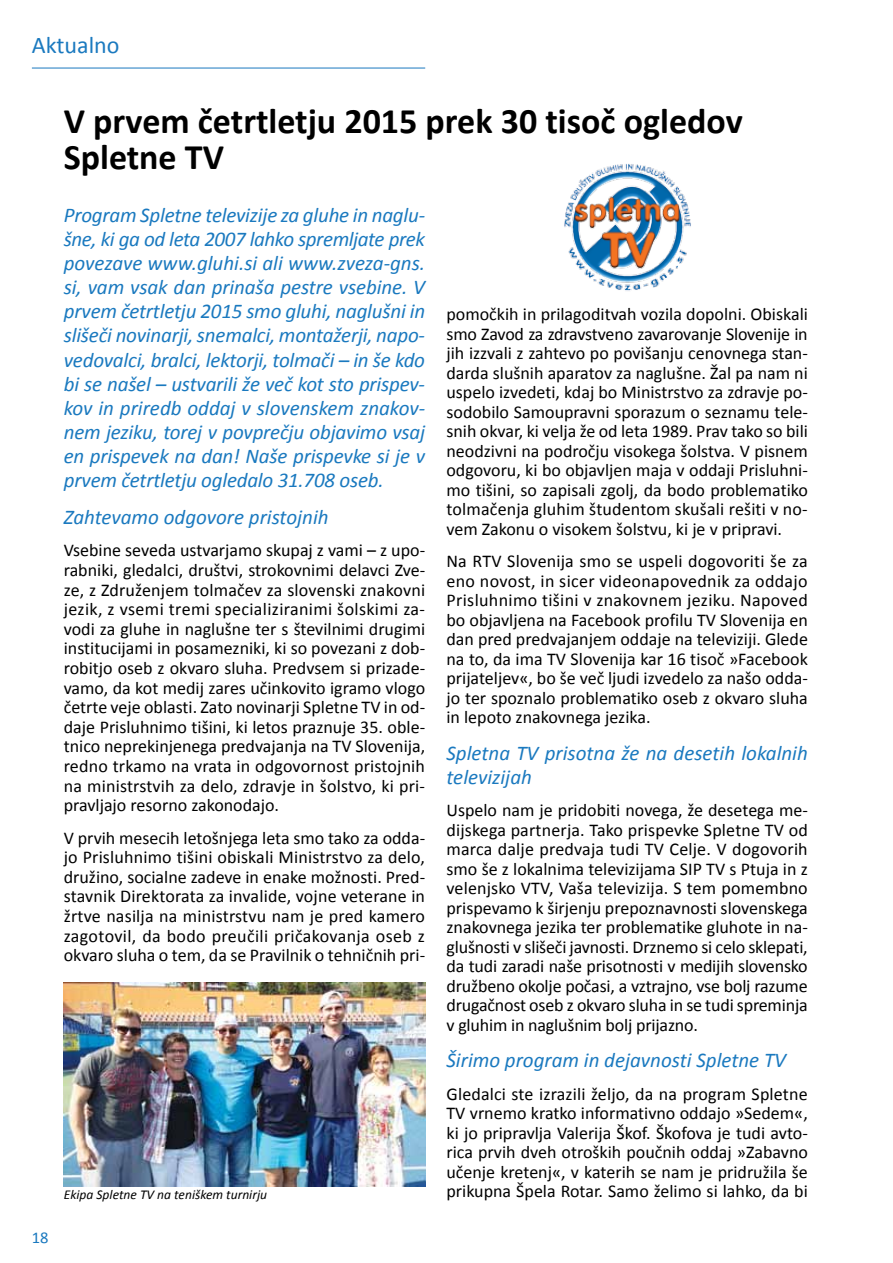
<style>
.page{position:relative;width:893px;height:1263px;background:#fff}
.page>*{position:absolute;margin:0;border:0;box-sizing:border-box;transform-origin:0 0}
.t1{font:700 36px/36px "Calibri";color:#000}
.t2{font:24px "Calibri";color:#1a79bf}
.t3{font:italic 21px/24.2px "Calibri";color:#1a79bf;text-align:justify}
.t4{font:18px/19.5px "Calibri";color:#000;text-align:justify}
.t5{font:16.5px "Calibri";color:#1a79bf}
.t6{font:italic 13.5px "Calibri";color:#000}
</style>
<div class="page">
<hr style="left:32px;top:68px;width:393px;height:1px;background:#1a79bf">
<img style="left:64px;top:983px;width:361px;height:203px">
<img style="left:564px;top:164px;width:127px;height:127px">
<h2 class="t2" style="left:32px;top:30px;width:89px">Aktualno</h2>
<p class="t5" style="left:32px;top:1227px;width:18px">18</p>
<h1 class="t1" style="left:64px;top:103px;width:680px">V prvem četrtletju 2015 prek 30 tisoč ogledov<br>Spletne TV</h1>
<p class="t3" style="left:64px;top:202px;width:363px">Program Spletne televizije za gluhe in naglu&shy;šne, ki ga od leta 2007 lahko spremljate prek povezave www.gluhi.si ali www.zveza-gns. si, vam vsak dan prinaša pestre vsebine. V prvem četrtletju 2015 smo gluhi, naglušni in slišeči novinarji, snemalci, montažerji, napo&shy;vedovalci, bralci, lektorji, tolmači – in še kdo bi se našel – ustvarili že več kot sto prispev&shy;kov in priredb oddaj v slovenskem znakov&shy;nem jeziku, torej v povprečju objavimo vsaj en prispevek na dan! Naše prispevke si je v prvem četrtletju ogledalo 31.708 oseb.</p>
<p class="t3" style="left:64px;top:504px;width:266px">Zahtevamo odgovore pristojnih</p>
<p class="t4" style="left:64px;top:541px;width:363px">Vsebine seveda ustvarjamo skupaj z vami – z upo&shy;rabniki, gledalci, društvi, strokovnimi delavci Zve&shy;ze, z Združenjem tolmačev za slovenski znakovni jezik, z vsemi tremi specializiranimi šolskimi za&shy;vodi za gluhe in naglušne ter s številnimi drugimi institucijami in posamezniki, ki so povezani z dob&shy;robitjo oseb z okvaro sluha. Predvsem si prizade&shy;vamo, da kot medij zares učinkovito igramo vlogo četrte veje oblasti. Zato novinarji Spletne TV in od&shy;daje Prisluhnimo tišini, ki letos praznuje 35. oble&shy;tnico neprekinjenega predvajanja na TV Slovenija, redno trkamo na vrata in odgovornost pristojnih na ministrstvih za delo, zdravje in šolstvo, ki pri&shy;pravljajo resorno zakonodajo.</p>
<p class="t4" style="left:64px;top:828px;width:363px">V prvih mesecih letošnjega leta smo tako za odda&shy;jo Prisluhnimo tišini obiskali Ministrstvo za delo, družino, socialne zadeve in enake možnosti. Pred&shy;stavnik Direktorata za invalide, vojne veterane in žrtve nasilja na ministrstvu nam je pred kamero zagotovil, da bodo preučili pričakovanja oseb z okvaro sluha o tem, da se Pravilnik o tehničnih pri-</p>
<p class="t4" style="left:446px;top:305px;width:363px">pomočkih in prilagoditvah vozila dopolni. Obiskali smo Zavod za zdravstveno zavarovanje Slovenije in jih izzvali z zahtevo po povišanju cenovnega stan&shy;darda slušnih aparatov za naglušne. Žal pa nam ni uspelo izvedeti, kdaj bo Ministrstvo za zdravje po&shy;sodobilo Samoupravni sporazum o seznamu tele&shy;snih okvar, ki velja že od leta 1989. Prav tako so bili neodzivni na področju visokega šolstva. V pisnem odgovoru, ki bo objavljen maja v oddaji Prisluhni&shy;mo tišini, so zapisali zgolj, da bodo problematiko tolmačenja gluhim študentom skušali rešiti v no&shy;vem Zakonu o visokem šolstvu, ki je v pripravi.</p>
<p class="t4" style="left:446px;top:551px;width:363px">Na RTV Slovenija smo se uspeli dogovoriti še za eno novost, in sicer videonapovednik za oddajo Prisluhnimo tišini v znakovnem jeziku. Napoved bo objavljena na Facebook profilu TV Slovenija en dan pred predvajanjem oddaje na televiziji. Glede na to, da ima TV Slovenija kar 16 tisoč »Facebook prijateljev«, bo še več ljudi izvedelo za našo odda&shy;jo ter spoznalo problematiko oseb z okvaro sluha in lepoto znakovnega jezika.</p>
<p class="t3" style="left:446px;top:740px;width:363px">Spletna TV prisotna že na desetih lokalnih televizijah</p>
<p class="t4" style="left:446px;top:800px;width:363px">Uspelo nam je pridobiti novega, že desetega me&shy;dijskega partnerja. Tako prispevke Spletne TV od marca dalje predvaja tudi TV Celje. V dogovorih smo še z lokalnima televizijama SIP TV s Ptuja in z velenjsko VTV, Vaša televizija. S tem pomembno prispevamo k širjenju prepoznavnosti slovenskega znakovnega jezika ter problematike gluhote in na&shy;glušnosti v slišeči javnosti. Drznemo si celo sklepati, da tudi zaradi naše prisotnosti v medijih slovensko družbeno okolje počasi, a vztrajno, vse bolj razume drugačnost oseb z okvaro sluha in se tudi spreminja v gluhim in naglušnim bolj prijazno.</p>
<p class="t3" style="left:446px;top:1048px;width:341px">Širimo program in dejavnosti Spletne TV</p>
<p class="t4" style="left:446px;top:1084px;width:363px">Gledalci ste izrazili željo, da na program Spletne TV vrnemo kratko informativno oddajo »Sedem«, ki jo pripravlja Valerija Škof. Škofova je tudi avto&shy;rica prvih dveh otroških poučnih oddaj »Zabavno učenje kretenj«, v katerih se nam je pridružila še</p>
<p class="t6" style="left:64px;top:1185px;width:205px">Ekipa Spletne TV na teniškem turnirju</p>
<p class="t4" style="left:446px;top:1181px;width:363px">prikupna Špela Rotar. Samo želimo si lahko, da bi</p>
</div>
